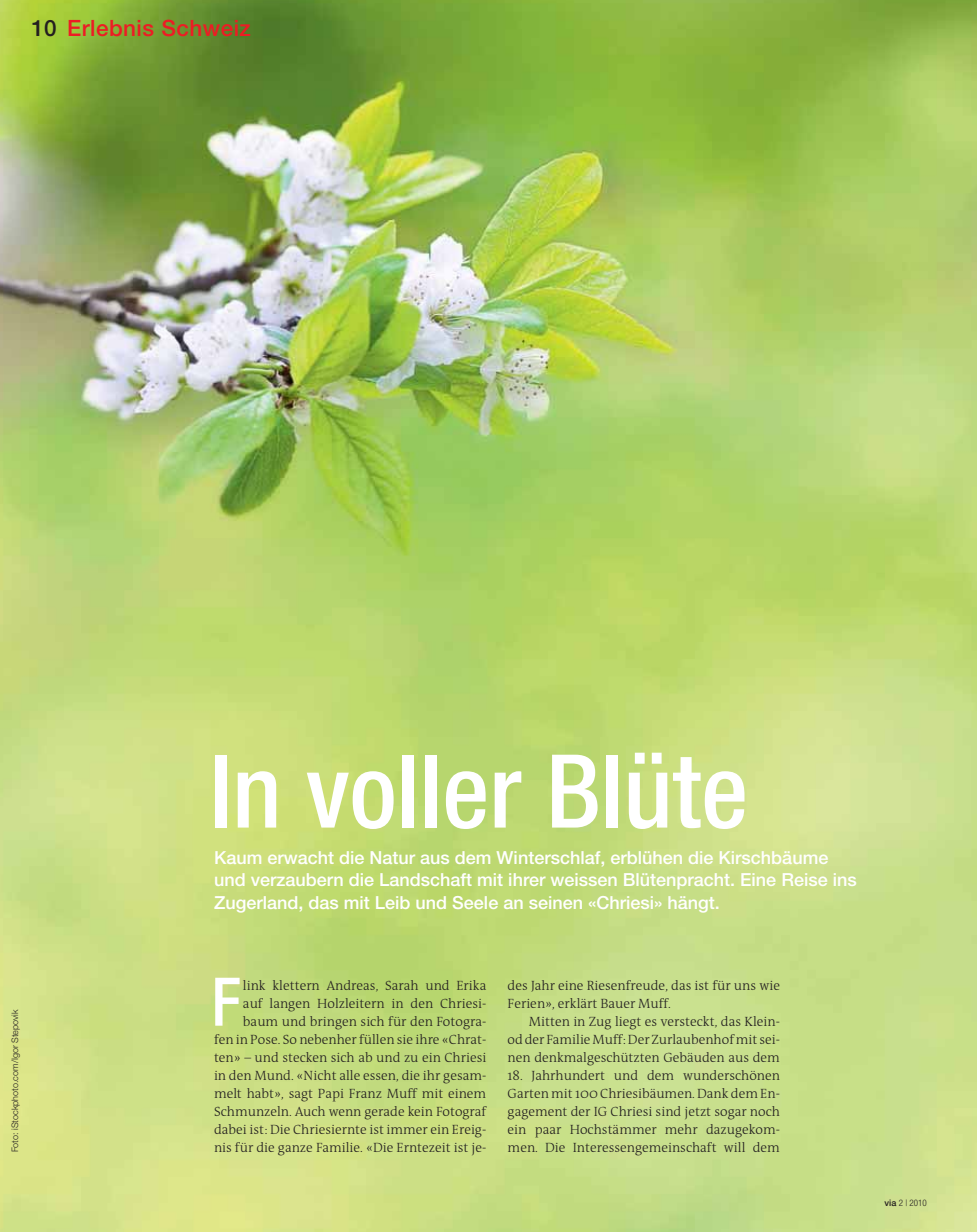
<style>
.page{position:relative;width:977px;height:1232px;background:#fff}
.page>*{position:absolute;margin:0;border:0;box-sizing:border-box;transform-origin:0 0}
.t1{font:500 condensed 102px "Helvetica Neue LT Pro";color:#fff}
.t2{font:500 condensed 67.05px "Helvetica Neue LT Pro";color:#fff;scale:.95 1}
.t3{font:500 22.5px "Helvetica Neue LT Pro";letter-spacing:.02em;color:#ed1c24}
.t4{font:500 18px/22.5px "Helvetica Neue LT Pro";color:#fff}
.t5{font:300 13.5px/18px "The Antiqua B3";color:#231f20;text-align:justify}
.t6{font:300 9px "Helvetica Neue LT Pro";color:#231f20}
.t7{font:300 condensed 9px "Helvetica Neue LT Pro";color:#231f20}
.s1{color:#231f20}
.s2{font-weight:500;font-stretch:normal}
</style>
<div class="page">
<img style="left:0;top:0;width:976px;height:1231px">
<h3 class="t3" style="left:32px;top:20px;width:221px"><span class="s1">10</span> Erlebnis Schweiz</h3>
<p class="t6" style="left:12px;top:1152px;width:144px;rotate:-90deg">Foto: iStockphoto.com/Igor Stepovik</p>
<h1 class="t1" style="left:210px;top:754px;width:540px">In voller Blüte</h1>
<h3 class="t4" style="left:214px;top:848px;width:644px">Kaum erwacht die Natur aus dem Winterschlaf, erblühen die Kirschbäume und verzaubern die Landschaft mit ihrer weissen Blütenpracht. Eine Reise ins<br>Zugerland, das mit Leib und Seele an seinen «Chriesi» hängt.</h3>
<h2 class="t2" style="left:211px;top:977px;width:33px">F</h2>
<p class="t5" style="left:214px;top:976px;width:274px;text-align:right">link klettern Andreas, Sarah und Erika<br>auf langen Holzleitern in den Chriesi&shy;baum und bringen sich für den Fotogra-<br>fen in Pose. So nebenher füllen sie ihre «Chrat&shy;ten» – und stecken sich ab und zu ein Chriesi in den Mund. «Nicht alle essen, die ihr gesam&shy;melt habt», sagt Papi Franz Muff mit einem Schmunzeln. Auch wenn gerade kein Fotograf dabei ist: Die Chriesiernte ist immer ein Ereig&shy;nis für die ganze Familie. «Die Erntezeit ist je-</p>
<p class="t5" style="left:507px;top:976px;width:274px">des Jahr eine Riesenfreude, das ist für uns wie<br>Ferien», erklärt Bauer Muff.</p>
<p class="t5" style="left:507px;top:1012px;width:274px;text-indent:21px">Mitten in Zug liegt es versteckt, das Klein&shy;od der Familie Muff: Der Zurlaubenhof mit sei&shy;nen denkmalgeschützten Gebäuden aus dem</p>
<p class="t5" style="left:507px;top:1066px;width:274px">18. Jahrhundert und dem wunderschönen Garten mit 100 Chriesibäumen. Dank dem En&shy;gagement der IG Chriesi sind jetzt sogar noch ein paar Hochstämmer mehr dazugekom-</p>
<p class="t5" style="left:507px;top:1138px;width:274px">men. Die Interessengemeinschaft will dem</p>
<p class="t7" style="left:884px;top:1199px;width:44px"><span class="s2">via</span> 2 | 2010</p>
</div>
